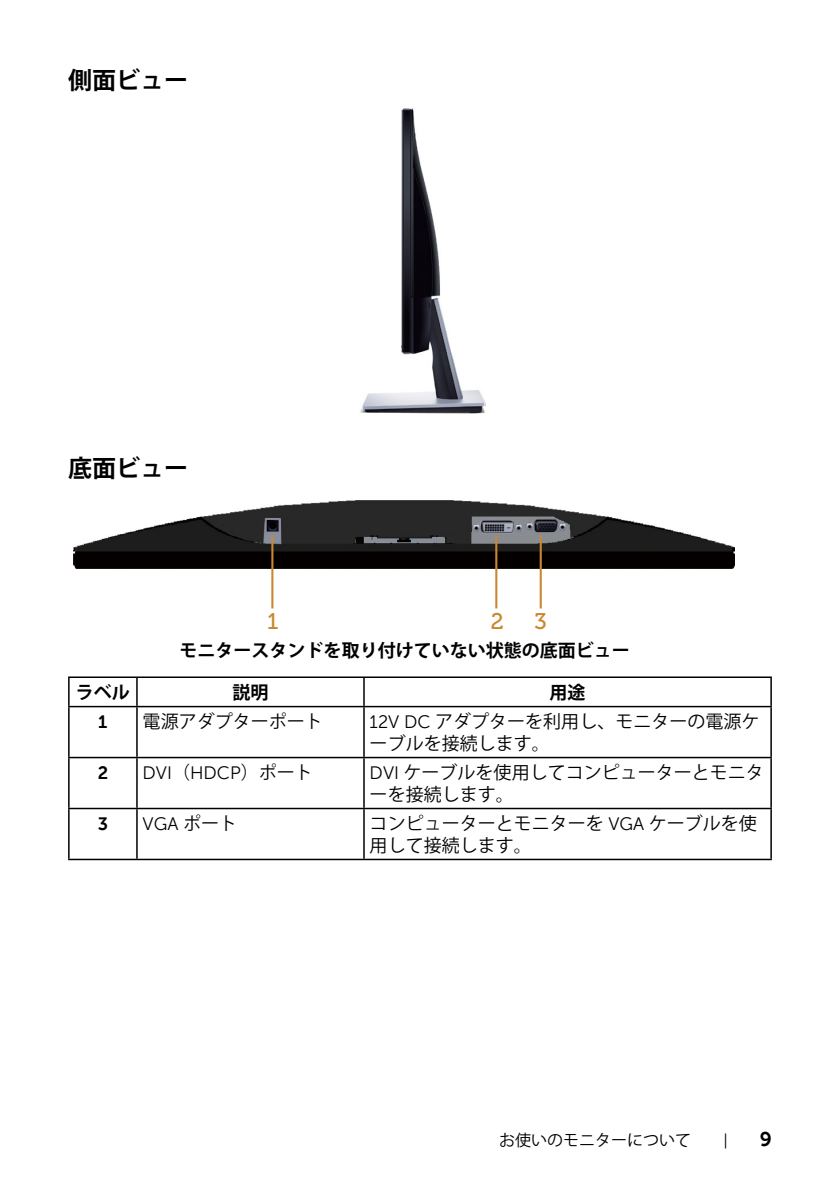
<style>
.page{position:relative;width:840px;height:1191px;background:#fff}
.page>*{position:absolute;margin:0;border:0;box-sizing:border-box;transform-origin:0 0}
.t1{font:700 24px "Koz Go Pro";color:#000}
.t2{font:22.6px "Museo For Dell 500";color:#c98830}
.t3{font:18px/21.6px "Koz Go Pro";color:#000}
.t4{font:700 18px "Koz Go Pro";color:#000}
.t5{font:18px "Museo Sans For Dell";color:#000}
.t6{font:700 18px "Museo Sans For Dell";color:#000}
.t7{font:16px "Koz Go Pro";color:#000}
.s1{font-family:"Museo Sans For Dell"}
.s2{font-family:"Koz Go Pro"}
.s3{font-family:"Museo Sans For Dell";font-weight:700;font-size:20px}
</style>
<div class="page">
<img style="left:360px;top:109px;width:125px;height:304px">
<img style="left:74px;top:500px;width:659px;height:68px">
<hr style="left:495px;top:535px;width:2px;height:73px;background:#c98830">
<hr style="left:539px;top:535px;width:2px;height:73px;background:#c98830">
<hr style="left:271px;top:535px;width:2px;height:73px;background:#c98830">
<hr style="left:68px;top:676px;width:69px;height:2px;background:#000">
<hr style="left:68px;top:678px;width:2px;height:28px;background:#000">
<hr style="left:137px;top:676px;width:227px;height:2px;background:#000">
<hr style="left:136px;top:678px;width:2px;height:28px;background:#000">
<hr style="left:364px;top:676px;width:407px;height:2px;background:#000">
<svg style="left:363px;top:678px;width:1px;height:28px"></svg>
<svg style="left:770px;top:678px;width:1px;height:28px"></svg>
<hr style="left:68px;top:706px;width:69px;height:1px;background:#000">
<hr style="left:68px;top:707px;width:2px;height:50px;background:#000">
<hr style="left:137px;top:706px;width:227px;height:1px;background:#000">
<hr style="left:136px;top:707px;width:2px;height:50px;background:#000">
<hr style="left:364px;top:706px;width:407px;height:1px;background:#000">
<hr style="left:363px;top:707px;width:1px;height:50px;background:#000">
<hr style="left:770px;top:707px;width:1px;height:50px;background:#000">
<hr style="left:68px;top:757px;width:69px;height:1px;background:#000">
<hr style="left:68px;top:758px;width:2px;height:49px;background:#000">
<hr style="left:137px;top:757px;width:227px;height:1px;background:#000">
<hr style="left:136px;top:758px;width:2px;height:49px;background:#000">
<hr style="left:364px;top:757px;width:407px;height:1px;background:#000">
<hr style="left:363px;top:758px;width:1px;height:49px;background:#000">
<hr style="left:770px;top:758px;width:1px;height:49px;background:#000">
<hr style="left:68px;top:807px;width:69px;height:2px;background:#000">
<hr style="left:68px;top:809px;width:2px;height:49px;background:#000">
<hr style="left:137px;top:807px;width:227px;height:2px;background:#000">
<hr style="left:136px;top:809px;width:2px;height:49px;background:#000">
<hr style="left:364px;top:807px;width:407px;height:2px;background:#000">
<hr style="left:363px;top:809px;width:1px;height:49px;background:#000">
<hr style="left:770px;top:809px;width:1px;height:49px;background:#000">
<hr style="left:68px;top:858px;width:69px;height:2px;background:#000">
<hr style="left:137px;top:858px;width:227px;height:2px;background:#000">
<hr style="left:364px;top:858px;width:407px;height:2px;background:#000">
<h1 class="t1" style="left:68px;top:65px;width:121px">側面ビュー</h1>
<h1 class="t1" style="left:68px;top:453px;width:121px">底面ビュー</h1>
<p class="t2" style="left:267px;top:609px;width:13px">1</p>
<p class="t2" style="left:490px;top:609px;width:14px">2</p>
<p class="t2" style="left:534px;top:609px;width:14px">3</p>
<p class="t4" style="left:179px;top:639px;width:451px">モニタースタンドを取り付けていない状態の底面ビュー</p>
<p class="t4" style="left:76px;top:680px;width:56px">ラベル</p>
<p class="t4" style="left:232px;top:680px;width:37px">説明</p>
<p class="t4" style="left:549px;top:680px;width:37px">用途</p>
<p class="t6" style="left:98px;top:712px;width:11px">1</p>
<p class="t3" style="left:142px;top:711px;width:181px">電源アダプターポート</p>
<p class="t3" style="left:369px;top:711px;width:391px"><span class="s1">12V DC</span> アダプターを利用し、モニターの電源ケーブルを接続します。</p>
<p class="t6" style="left:98px;top:763px;width:12px">2</p>
<p class="t5" style="left:142px;top:763px;width:172px">DVI<span class="s2">（</span>HDCP<span class="s2">）ポート</span></p>
<p class="t3" style="left:369px;top:762px;width:395px"><span class="s1">DVI</span> ケーブルを使用してコンピューターとモニターを接続します。</p>
<p class="t6" style="left:98px;top:813px;width:12px">3</p>
<p class="t5" style="left:142px;top:814px;width:96px">VGA <span class="s2">ポート</span></p>
<p class="t3" style="left:369px;top:813px;width:388px">コンピューターとモニターを <span class="s1">VGA</span> ケーブルを使用して接続します。</p>
<p class="t7" style="left:499px;top:1130px;width:274px">お使いのモニターについて　　<span class="s1">|</span>　　<span class="s3">9</span></p>
</div>
